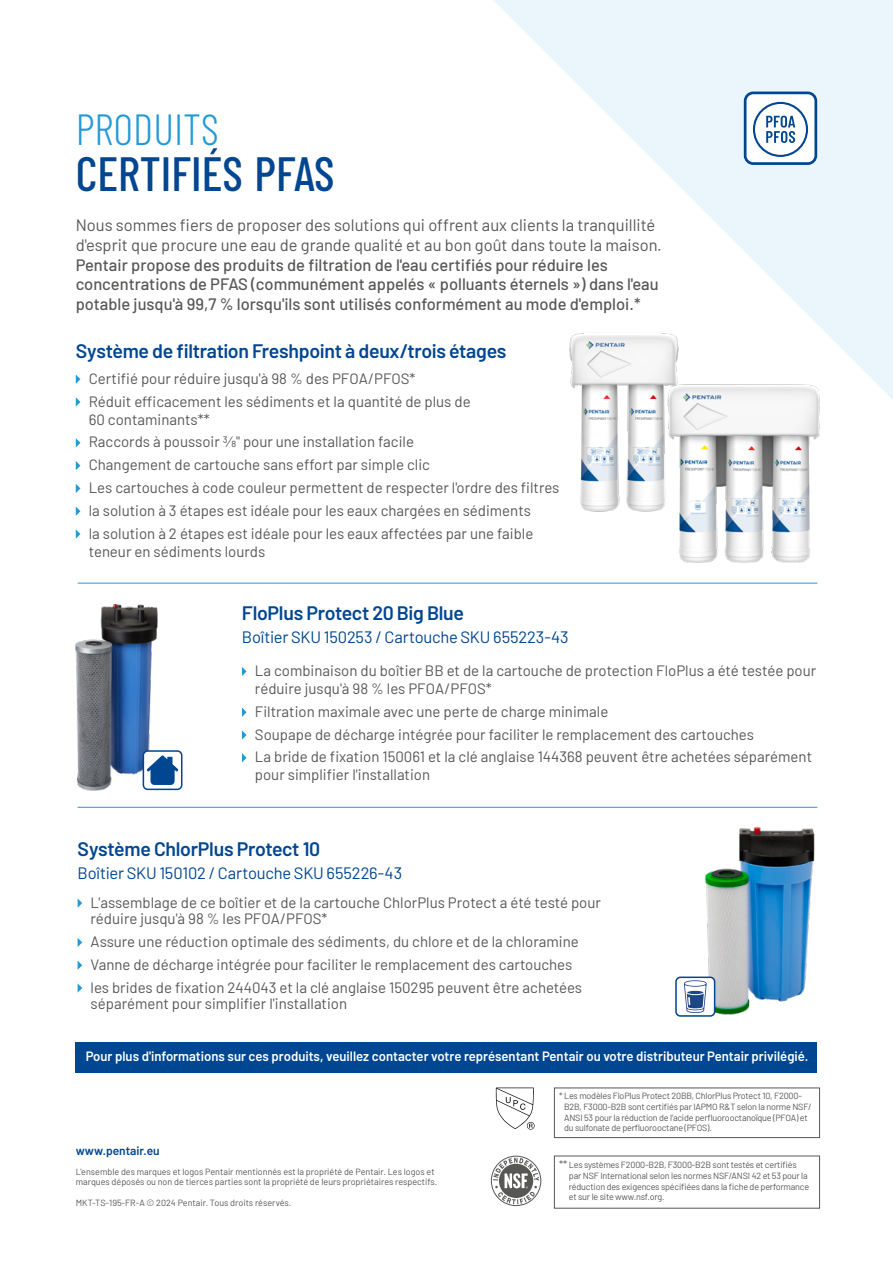
<style>
.page{position:relative;width:893px;height:1263px;background:#fff}
.page>*{position:absolute;margin:0;border:0;box-sizing:border-box;transform-origin:0 0}
.t1{font:500 48px "Barlow Condensed";color:#004691}
.t2{font:300 43.5px "Barlow Condensed";color:#239ad7}
.t3{font:600 19.5px "Barlow";letter-spacing:-.015em;color:#004691}
.t4{font:500 16.5px/19.8px "Barlow";color:#575756}
.t5{font:16.5px/19.8px "Barlow";color:#575756}
.t6{font:16.5px "Barlow";letter-spacing:-.015em;color:#004691}
.t7{font:15px/22.8px "Barlow";color:#575756}
.t8{font:600 13.5px "Barlow";color:#fff}
.t9{font:600 12px "Barlow";color:#004691}
.t10{font:9px/10.8px "Barlow";letter-spacing:-.02em;color:#575756}
.t11{font:9px/10.5px "Barlow";color:#575756}
.s1{font-size:10.5px}
</style>
<div class="page">
<svg style="left:381px;top:0;width:512px;height:808px"></svg>
<div style="left:745px;top:93px;width:71px;height:71px;background:#fff;border-radius:8px"></div>
<div style="left:744px;top:92px;width:73px;height:73px;border:3px solid #004691;border-radius:8px"></div>
<svg style="left:766px;top:116px;width:29px;height:27px"></svg>
<div style="left:753px;top:102px;width:55px;height:55px;border:2px solid #004691;border-radius:50%"></div>
<svg style="left:78px;top:899px;width:4px;height:9px"></svg>
<svg style="left:78px;top:938px;width:4px;height:9px"></svg>
<svg style="left:78px;top:961px;width:4px;height:9px"></svg>
<svg style="left:78px;top:984px;width:4px;height:8px"></svg>
<img style="left:705px;top:826px;width:110px;height:189px">
<svg style="left:684px;top:977px;width:31px;height:37px"></svg>
<div style="left:675px;top:976px;width:40px;height:41px;border:2px solid #004691;border-radius:4px"></div>
<svg style="left:242px;top:667px;width:5px;height:9px"></svg>
<svg style="left:242px;top:707px;width:5px;height:10px"></svg>
<svg style="left:242px;top:730px;width:5px;height:10px"></svg>
<svg style="left:242px;top:753px;width:5px;height:9px"></svg>
<img style="left:75px;top:604px;width:83px;height:187px">
<svg style="left:143px;top:751px;width:39px;height:38px"></svg>
<div style="left:143px;top:750px;width:39px;height:40px;border:2px solid #004691;border-radius:4px"></div>
<hr style="left:78px;top:807px;width:739px;height:1px;background:#239ad7">
<hr style="left:78px;top:583px;width:739px;height:1px;background:#239ad7">
<svg style="left:76px;top:375px;width:4px;height:9px"></svg>
<svg style="left:76px;top:397px;width:4px;height:10px"></svg>
<svg style="left:76px;top:438px;width:4px;height:9px"></svg>
<svg style="left:76px;top:461px;width:4px;height:9px"></svg>
<svg style="left:76px;top:484px;width:4px;height:9px"></svg>
<svg style="left:76px;top:507px;width:4px;height:9px"></svg>
<svg style="left:76px;top:529px;width:4px;height:10px"></svg>
<img style="left:562px;top:331px;width:126px;height:190px">
<img style="left:664px;top:382px;width:156px;height:183px">
<div style="left:76px;top:1042px;width:741px;height:31px;background:#004691"></div>
<div style="left:491px;top:1156px;width:50px;height:50px;border:1px solid #575756;border-radius:50%"></div>
<svg style="left:493px;top:1158px;width:46px;height:46px"></svg>
<div style="left:554px;top:1087px;width:266px;height:51px;border:1px solid #575756"></div>
<svg style="left:496px;top:1087px;width:39px;height:42px"></svg>
<h2 class="t2" style="left:76px;top:98px;width:145px">PRODUITS</h2>
<h1 class="t1" style="left:76px;top:140px;width:260px">CERTIFIÉS PFAS</h1>
<p class="t5" style="left:76px;top:214px;width:588px">Nous sommes fiers de proposer des solutions qui offrent aux clients la tranquillité d'esprit que procure une eau de grande qualité et au bon goût dans toute la maison.</p>
<p class="t4" style="left:76px;top:253px;width:584px">Pentair propose des produits de filtration de l'eau certifiés pour réduire les concentrations de PFAS (communément appelés « polluants éternels ») dans l'eau potable jusqu'à 99,7 % lorsqu'ils sont utilisés conformément au mode d'emploi.*</p>
<h3 class="t3" style="left:76px;top:337px;width:432px">Système de filtration Freshpoint à deux/trois étages</h3>
<p class="t7" style="left:89px;top:366px;width:383px">Certifié pour réduire jusqu'à 98 % des PFOA/PFOS*<br>Réduit efficacement les sédiments et la quantité de plus de</p>
<p class="t7" style="left:89px;top:407px;width:472px">60 contaminants**<br>Raccords à poussoir 3/8" pour une installation facile<br>Changement de cartouche sans effort par simple clic<br>Les cartouches à code couleur permettent de respecter l'ordre des filtres la solution à 3 étapes est idéale pour les eaux chargées en sédiments<br>la solution à 2 étapes est idéale pour les eaux affectées par une faible</p>
<p class="t7" style="left:89px;top:539px;width:178px">teneur en sédiments lourds</p>
<h3 class="t3" style="left:242px;top:599px;width:224px">FloPlus Protect 20 Big Blue</h3>
<p class="t6" style="left:242px;top:625px;width:328px">Boîtier SKU 150253 / Cartouche SKU 655223-43</p>
<p class="t7" style="left:255px;top:660px;width:563px;line-height:18px">La combinaison du boîtier BB et de la cartouche de protection FloPlus a été testée pour réduire jusqu'à 98 % les PFOA/PFOS*</p>
<p class="t7" style="left:255px;top:699px;width:559px">Filtration maximale avec une perte de charge minimale<br>Soupape de décharge intégrée pour faciliter le remplacement des cartouches<br>La bride de fixation 150061 et la clé anglaise 144368 peuvent être achetées séparément</p>
<p class="t7" style="left:255px;top:762px;width:177px">pour simplifier l'installation</p>
<h3 class="t3" style="left:78px;top:835px;width:244px">Système ChlorPlus Protect 10</h3>
<p class="t6" style="left:78px;top:861px;width:326px">Boîtier SKU 150102 / Cartouche SKU 655226-43</p>
<p class="t7" style="left:91px;top:893px;width:512px;line-height:16.5px">L'assemblage de ce boîtier et de la cartouche ChlorPlus Protect a été testé pour réduire jusqu'à 98 % les PFOA/PFOS*</p>
<p class="t7" style="left:91px;top:929px;width:493px">Assure une réduction optimale des sédiments, du chlore et de la chloramine<br>Vanne de décharge intégrée pour faciliter le remplacement des cartouches les brides de fixation 244043 et la clé anglaise 150295 peuvent être achetées</p>
<p class="t7" style="left:91px;top:991px;width:258px">séparément pour simplifier l'installation</p>
<p class="t8" style="left:86px;top:1046px;width:724px">Pour plus d'informations sur ces produits, veuillez contacter votre représentant Pentair ou votre distributeur Pentair privilégié.</p>
<p class="t9" style="left:76px;top:1142px;width:85px">www.pentair.eu</p>
<p class="t11" style="left:76px;top:1165px;width:363px">L'ensemble des marques et logos Pentair mentionnés est la propriété de Pentair. Les logos et marques déposés ou non de tierces parties sont la propriété de leurs propriétaires respectifs.</p>
<p class="t11" style="left:76px;top:1197px;width:217px">MKT-TS-195-FR-A © 2024 Pentair. Tous droits réservés.</p>
<p class="t10" style="left:564px;top:1089px;width:249px;text-indent:-5px">* Les modèles FloPlus Protect 20BB, ChlorPlus Protect 10, F2000- B2B, F3000-B2B sont certifiés par IAPMO R&amp;T selon la norme NSF/ ANSI 53 pour la réduction de l'acide perfluorooctanoïque (PFOA) et du sulfonate de perfluorooctane (PFOS).</p>
<p class="t10" style="left:569px;top:1159px;width:242px;text-indent:-10px"><span class="s1">**</span> Les systèmes F2000-B2B, F3000-B2B sont testés et certifiés par NSF International selon les normes NSF/ANSI 42 et 53 pour la réduction des exigences spécifiées dans la fiche de performance et sur le site www.nsf.org.</p>
</div>
